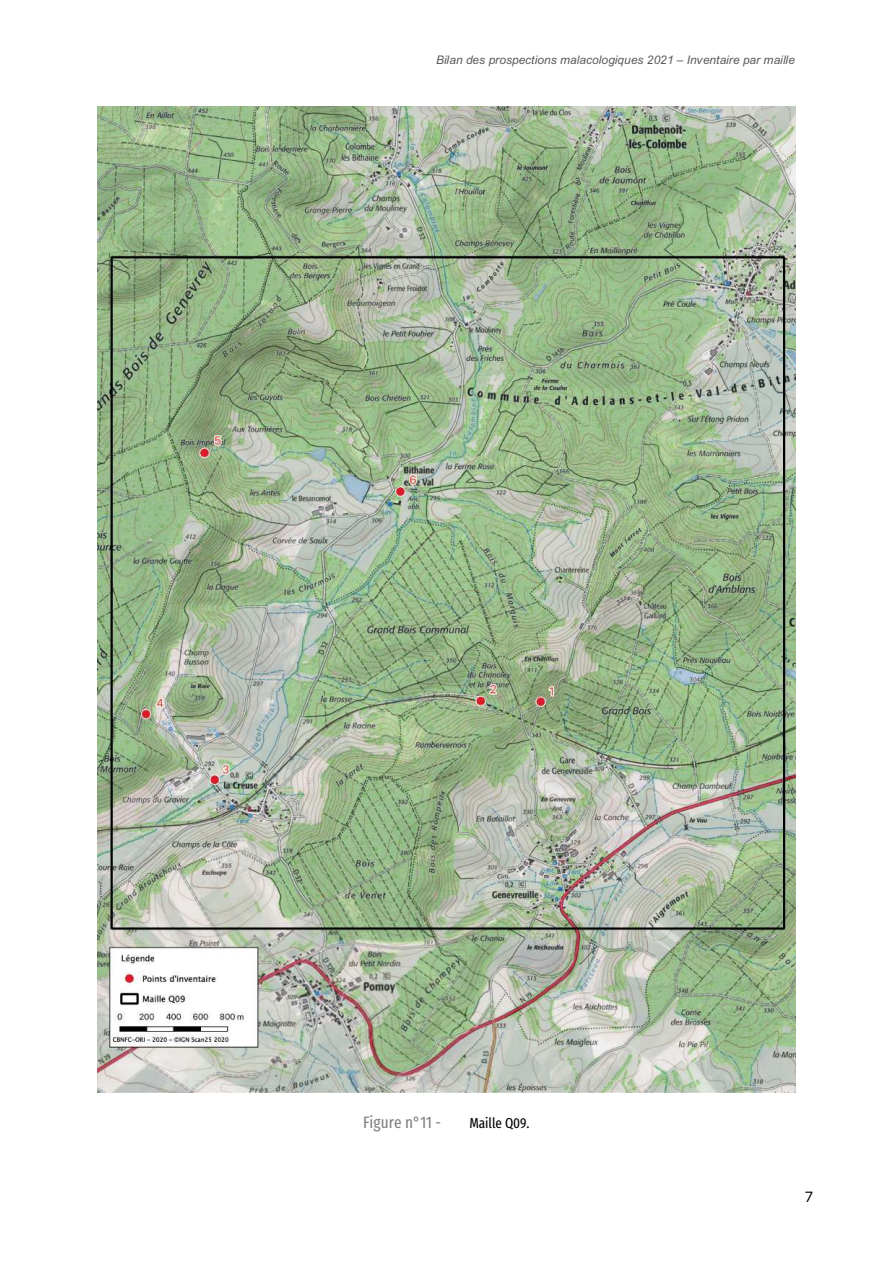
<style>
.page{position:relative;width:893px;height:1263px;background:#fff}
.page>*{position:absolute;margin:0;border:0;box-sizing:border-box;transform-origin:0 0}
.t1{font:16.5px "Fira Sans Compressed";color:#7f7f7f}
.t2{font:14.4px "Fira Sans Compressed";color:#000}
.t3{font:14.4px "Lato";color:#000}
.t4{font:italic 11.85px "Arial";letter-spacing:-.01em;color:#595959}
</style>
<div class="page">
<img style="left:98px;top:106px;width:697px;height:986px">
<p class="t4" style="left:436px;top:54px;width:360px">Bilan des prospections malacologiques 2021 – Inventaire par maille</p>
<h1 class="t1" style="left:363px;top:1113px;width:79px">Figure n°11 -</h1>
<p class="t2" style="left:469px;top:1115px;width:62px">Maille Q09.</p>
<p class="t3" style="left:804px;top:1188px;width:10px">7</p>
</div>
